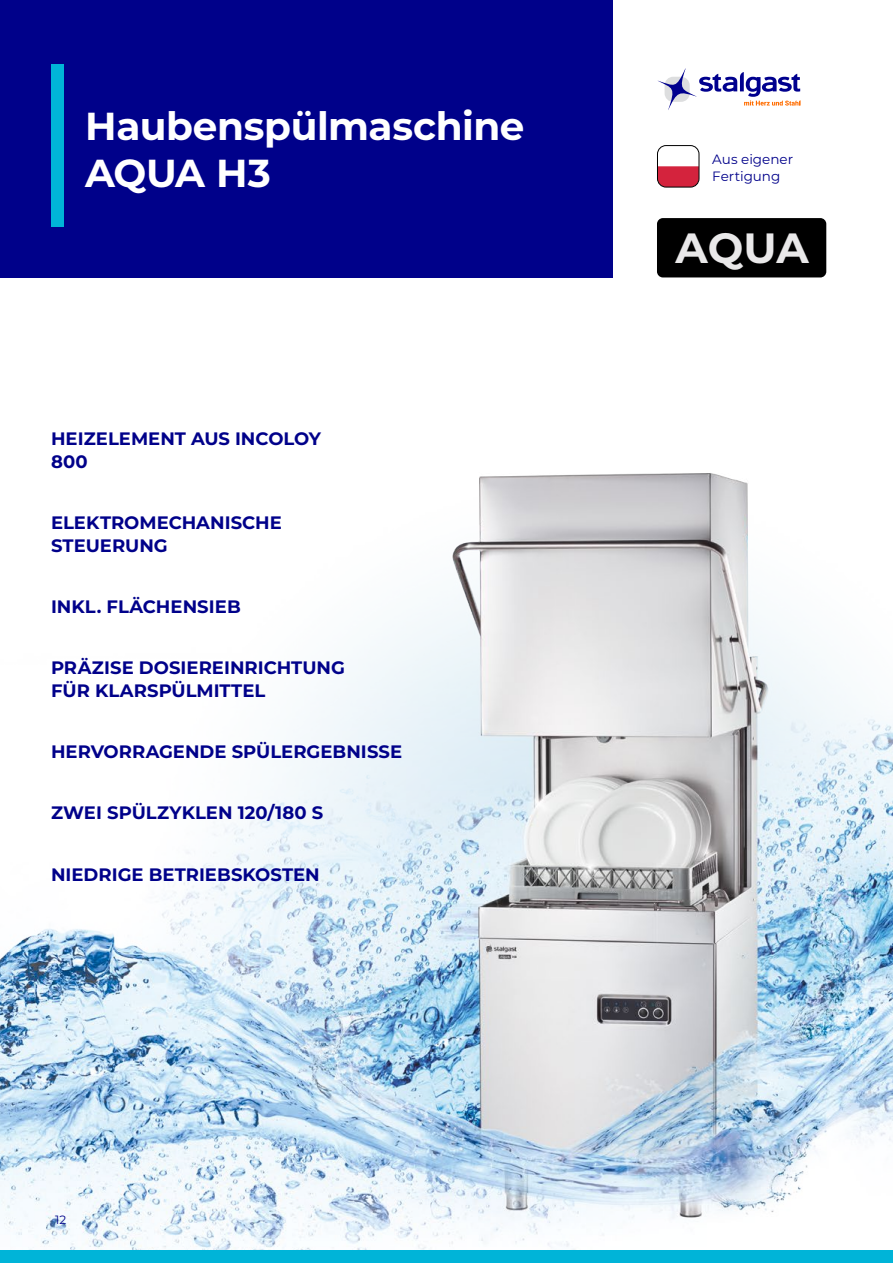
<style>
.page{position:relative;width:893px;height:1263px;background:#fff}
.page>*{position:absolute;margin:0;border:0;box-sizing:border-box;transform-origin:0 0}
.t1{font:700 42.3px "Montserrat";color:#e9e8e9}
.t2{font:700 39px/46.8px "Montserrat";letter-spacing:-.01em;color:#fff}
.t3{font:700 18px/22.5px "Montserrat";color:#00018a}
.t4{font:13.5px/17.2px "Montserrat";color:#00018a}
.t5{font:12px "Montserrat";color:#00018a}
</style>
<div class="page">
<img style="left:0;top:0;width:893px;height:1250px">
<div style="left:0;top:1250px;width:893px;height:13px;background:#00b4d8"></div>
<div style="left:51px;top:64px;width:13px;height:162px;background:#00b4d8"></div>
<svg style="left:658px;top:68px;width:142px;height:42px"></svg>
<div style="left:657px;top:218px;width:169px;height:59px;background:#000;border-radius:6px"></div>
<svg style="left:657px;top:145px;width:42px;height:43px"></svg>
<h2 class="t2" style="left:85px;top:101px;width:441px">Haubenspülmaschine<br>AQUA H3</h2>
<p class="t3" style="left:51px;top:427px;width:271px">HEIZELEMENT AUS INCOLOY<br>800</p>
<p class="t3" style="left:51px;top:510px;width:232px">ELEKTROMECHANISCHE<br>STEUERUNG</p>
<p class="t3" style="left:51px;top:594px;width:191px">INKL. FLÄCHENSIEB</p>
<p class="t3" style="left:51px;top:656px;width:295px">PRÄZISE DOSIEREINRICHTUNG<br>FÜR KLARSPÜLMITTEL</p>
<p class="t3" style="left:51px;top:739px;width:353px">HERVORRAGENDE SPÜLERGEBNISSE</p>
<p class="t3" style="left:51px;top:801px;width:274px">ZWEI SPÜLZYKLEN 120/180 S</p>
<p class="t3" style="left:51px;top:862px;width:270px">NIEDRIGE BETRIEBSKOSTEN</p>
<p class="t5" style="left:55px;top:1211px;width:13px">12</p>
<p class="t4" style="left:712px;top:150px;width:82px">Aus eigener<br>Fertigung</p>
<h1 class="t1" style="left:675px;top:217px;width:135px">AQUA</h1>
</div>
